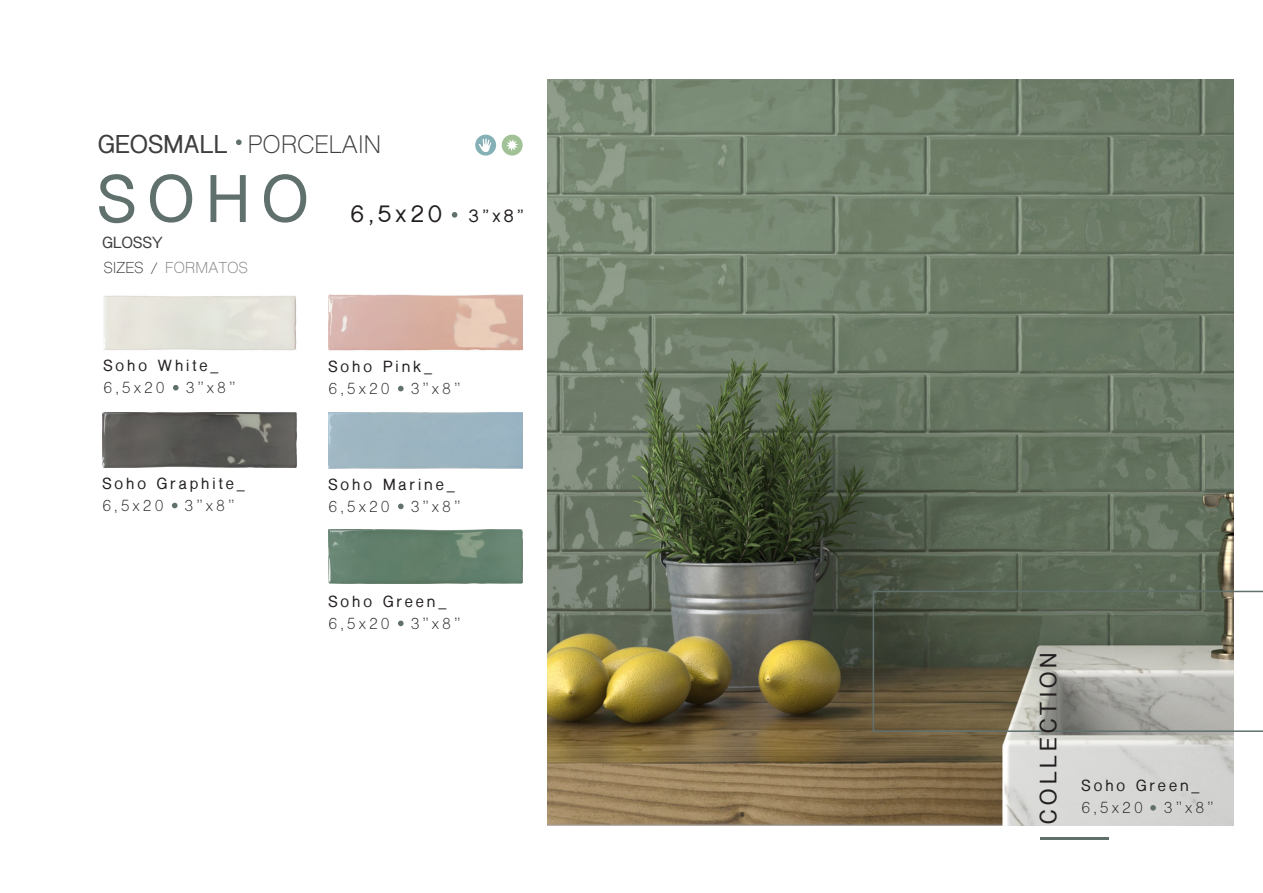
<style>
.page{position:relative;width:1263px;height:893px;background:#fff}
.page>*{position:absolute;margin:0;border:0;box-sizing:border-box;transform-origin:0 0}
.CÓDIGO_PRECIO{font:700 62.1px "Shree Dev 0714";color:#60706d}
.Material_Coleccion{font:24px "Shree Dev 0714";letter-spacing:.02em;color:#3e3e3f}
.CÓDIGO_PRECIO-2{font:700 22.05px "Shree Dev 0714";letter-spacing:.2em;color:#231f20}
.CÓDIGO_PRECIO-3{font:15px "Shree Dev 0714";letter-spacing:.2em;color:#231f20}
.CÓDIGO_PRECIO-4{font:700 15px "Shree Dev 0714";letter-spacing:.2em;color:#231f20}
.Material_Coleccion-2{font:15px "Shree Dev 0714";letter-spacing:.02em;color:#808285}
.Material_Coleccion-3{font:700 15px "Shree Dev 0714";letter-spacing:.02em;color:#3e3e3f}
.s1{font-weight:700}
.s2{color:#3e3e3f}
.s3{font-size:16.5px}
</style>
<div class="page">
<img style="left:103px;top:295px;width:194px;height:56px">
<img style="left:328px;top:294px;width:195px;height:57px">
<div style="left:328px;top:413px;width:195px;height:56px;background:#9cb5c1"></div>
<img style="left:102px;top:413px;width:195px;height:54px">
<img style="left:328px;top:529px;width:195px;height:55px">
<svg style="left:173px;top:385px;width:6px;height:5px"></svg>
<svg style="left:398px;top:386px;width:6px;height:5px"></svg>
<svg style="left:172px;top:503px;width:6px;height:5px"></svg>
<svg style="left:398px;top:504px;width:6px;height:5px"></svg>
<svg style="left:398px;top:621px;width:6px;height:5px"></svg>
<div style="left:475px;top:135px;width:21px;height:21px;background:#85b1b6;border-radius:50%"></div>
<svg style="left:478px;top:138px;width:13px;height:15px"></svg>
<div style="left:502px;top:135px;width:21px;height:21px;background:#a1c296;border-radius:50%"></div>
<svg style="left:506px;top:139px;width:12px;height:12px"></svg>
<img style="left:547px;top:79px;width:687px;height:746px">
<svg style="left:873px;top:591px;width:390px;height:141px;background:#7f8274"></svg>
<hr style="left:1040px;top:836px;width:69px;height:3px;background:#60706d">
<svg style="left:1150px;top:805px;width:6px;height:6px"></svg>
<svg style="left:452px;top:212px;width:5px;height:6px"></svg>
<svg style="left:236px;top:139px;width:6px;height:6px"></svg>
<p class="Material_Coleccion" style="left:98px;top:129px;width:284px"><span class="s1">GEOSMALL</span> PORCELAIN</p>
<p class="CÓDIGO_PRECIO" style="left:98px;top:164px;width:212px">SOHO</p>
<p class="Material_Coleccion-3" style="left:102px;top:235px;width:62px">GLOSSY</p>
<p class="Material_Coleccion-2" style="left:104px;top:259px;width:145px"><span class="s2">SIZES /</span> FORMATOS</p>
<p class="CÓDIGO_PRECIO-2" style="left:351px;top:202px;width:175px">6,5x20 <span class="s3">3”x8”</span></p>
<p class="CÓDIGO_PRECIO-4" style="left:103px;top:357px;width:117px">Soho White_</p>
<p class="CÓDIGO_PRECIO-3" style="left:103px;top:379px;width:63px">6,5x20</p>
<p class="CÓDIGO_PRECIO-3" style="left:186px;top:379px;width:51px">3”x8”</p>
<p class="CÓDIGO_PRECIO-4" style="left:102px;top:475px;width:144px">Soho Graphite_</p>
<p class="CÓDIGO_PRECIO-3" style="left:102px;top:497px;width:63px">6,5x20</p>
<p class="CÓDIGO_PRECIO-3" style="left:185px;top:497px;width:51px">3”x8”</p>
<p class="CÓDIGO_PRECIO-4" style="left:328px;top:358px;width:105px">Soho Pink_</p>
<p class="CÓDIGO_PRECIO-3" style="left:328px;top:380px;width:63px">6,5x20</p>
<p class="CÓDIGO_PRECIO-3" style="left:411px;top:380px;width:51px">3”x8”</p>
<p class="CÓDIGO_PRECIO-4" style="left:328px;top:476px;width:128px">Soho Marine_</p>
<p class="CÓDIGO_PRECIO-3" style="left:328px;top:498px;width:63px">6,5x20</p>
<p class="CÓDIGO_PRECIO-3" style="left:411px;top:498px;width:51px">3”x8”</p>
<p class="CÓDIGO_PRECIO-4" style="left:328px;top:593px;width:119px">Soho Green_</p>
<p class="CÓDIGO_PRECIO-3" style="left:328px;top:615px;width:63px">6,5x20</p>
<p class="CÓDIGO_PRECIO-3" style="left:411px;top:615px;width:51px">3”x8”</p>
<p class="CÓDIGO_PRECIO-2" style="left:1036px;top:823px;width:173px;rotate:-90deg">COLLECTION</p>
<p class="CÓDIGO_PRECIO-4" style="left:1081px;top:777px;width:119px">Soho Green_</p>
<p class="CÓDIGO_PRECIO-3" style="left:1081px;top:799px;width:63px">6,5x20</p>
<p class="CÓDIGO_PRECIO-3" style="left:1164px;top:799px;width:51px">3”x8”</p>
</div>
